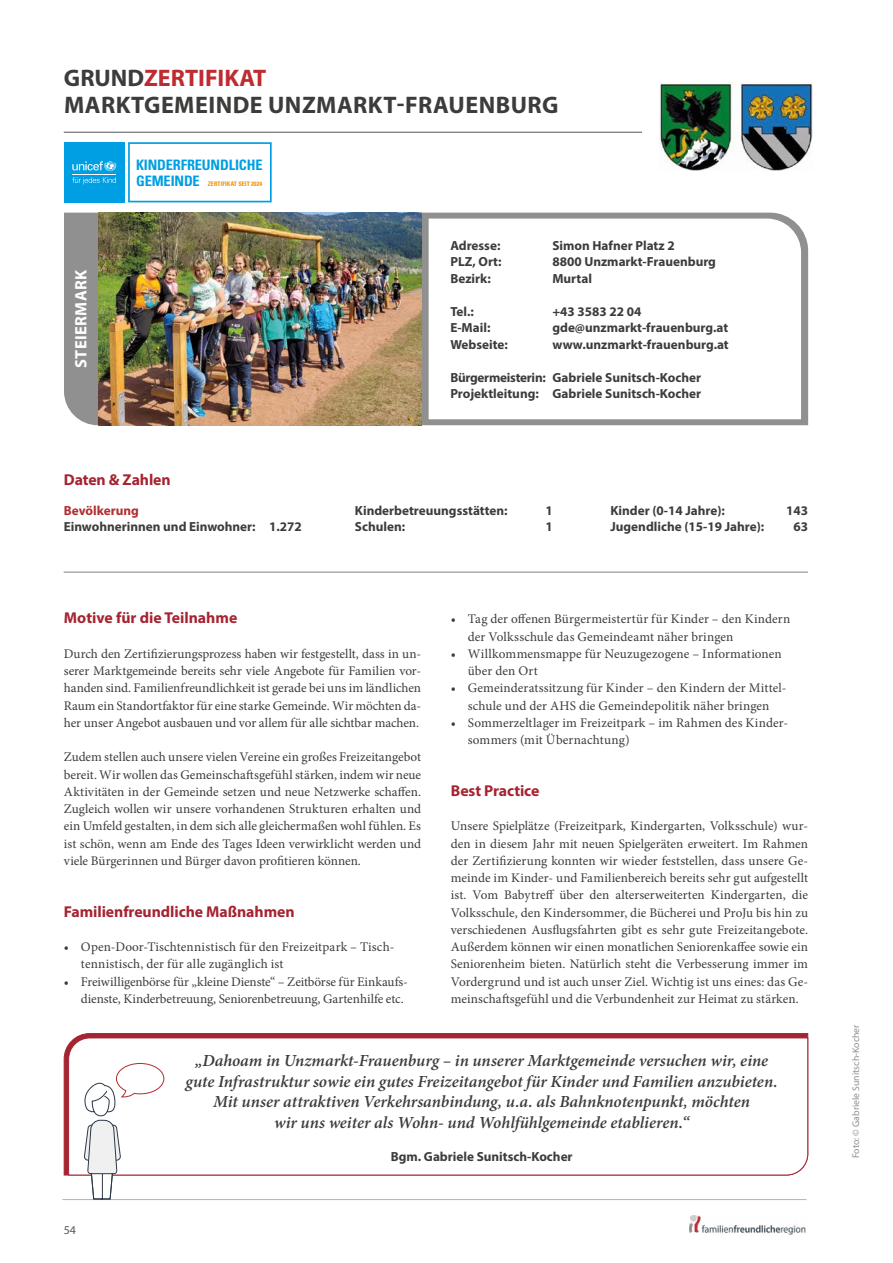
<style>
.page{position:relative;width:893px;height:1263px;background:#fff}
.page>*{position:absolute;margin:0;border:0;box-sizing:border-box;transform-origin:0 0}
.Barrierefrei_Gemeinde_Name_Inhalt{font:700 24px "Myriad Pro";letter-spacing:.02em;color:#3c3c3b}
.Barrierefrei_Überschrift_Seite_H2{font:700 24px "Myriad Pro";color:#be2b31}
.Barrierefrei_Zitat_Bürgermeister{font:italic 600 16.95px/20.7px "Minion Pro";color:#3c3c3b;text-align:center}
.t1{font:700 16.5px "Myriad Pro";letter-spacing:.02em;color:#fff}
.Barrierefrei_H2_GRAU_Bold{font:700 15.75px "Myriad Pro";letter-spacing:-.005em;color:#a52431}
.t2{font:700 condensed 14.4px/16.4px "Univers LT Std";letter-spacing:-.01em;color:#009fe3}
.Barrierefrei_FT_NEU{font:13.2px/17.2px "Minion Pro";letter-spacing:.005em;color:#3c3c3b}
.Barrierefrei_Absatz_Gemeindeseite{font:700 13.2px "Myriad Pro";color:#3c3c3b}
.Barrierefrei_Aufzählung_NEU_Ohne_Bullets{font:700 13.2px/16.5px "Myriad Pro";color:#3c3c3b}
.t3{font:12px "Myriad Pro";color:#575756}
.Fotocredits{font:9.75px "Myriad Pro";color:#909090}
.t4{font:700 condensed 6.3px "Univers LT Std";color:#f39200}
.s1{color:#3c3c3b}
.s2{color:#b02e31}
</style>
<div class="page">
<hr style="left:64px;top:132px;width:638px;height:1px;background:#575756">
<hr style="left:62px;top:1199px;width:744px;height:1px;background:#b3b2b2">
<img style="left:689px;top:1216px;width:117px;height:18px">
<svg style="left:63px;top:1033px;width:745px;height:143px;background:#ab323f"></svg>
<svg style="left:64px;top:213px;width:744px;height:212px;background:#959594"></svg>
<div style="left:642px;top:23px;width:196px;height:182px;background:#fff"></div>
<img style="left:660px;top:82px;width:153px;height:88px">
<svg style="left:429px;top:219px;width:372px;height:200px"></svg>
<img style="left:99px;top:213px;width:322px;height:212px">
<hr style="left:64px;top:572px;width:744px;height:1px;background:#909090">
<div style="left:128px;top:142px;width:144px;height:60px;border:2px solid #009fe3"></div>
<div style="left:64px;top:142px;width:60px;height:60px;background:#009fe3"></div>
<svg style="left:72px;top:161px;width:45px;height:10px"></svg>
<hr style="left:72px;top:174px;width:44px;height:1px;background:#fff">
<svg style="left:72px;top:177px;width:44px;height:7px"></svg>
<svg style="left:68px;top:1037px;width:740px;height:139px"></svg>
<svg style="left:83px;top:1062px;width:82px;height:137px"></svg>
<h2 class="Barrierefrei_Überschrift_Seite_H2" style="left:64px;top:62px;width:204px"><span class="s1">GRUND</span>ZERTIFIKAT</h2>
<p class="Barrierefrei_Gemeinde_Name_Inhalt" style="left:64px;top:89px;width:496px">MARKTGEMEINDE UNZMARKT-FRAUENBURG</p>
<p class="t1" style="left:70px;top:368px;width:99px;rotate:-90deg">STEIERMARK</p>
<p class="t2" style="left:136px;top:156px;width:128px">KINDERFREUNDLICHE<br>GEMEINDE</p>
<p class="t4" style="left:208px;top:180px;width:56px">ZERTIFIKAT SEIT 2024</p>
<p class="Barrierefrei_Absatz_Gemeindeseite" style="left:450px;top:237px;width:52px">Adresse:</p>
<p class="Barrierefrei_Absatz_Gemeindeseite" style="left:552px;top:237px;width:124px">Simon Hafner Platz 2</p>
<p class="Barrierefrei_Absatz_Gemeindeseite" style="left:450px;top:253px;width:53px">PLZ, Ort:</p>
<p class="Barrierefrei_Absatz_Gemeindeseite" style="left:552px;top:253px;width:165px">8800 Unzmarkt-Frauenburg</p>
<p class="Barrierefrei_Absatz_Gemeindeseite" style="left:450px;top:270px;width:42px">Bezirk:</p>
<p class="Barrierefrei_Absatz_Gemeindeseite" style="left:552px;top:270px;width:41px">Murtal</p>
<p class="Barrierefrei_Absatz_Gemeindeseite" style="left:450px;top:303px;width:25px">Tel.:</p>
<p class="Barrierefrei_Absatz_Gemeindeseite" style="left:552px;top:303px;width:91px">+43 3583 22 04</p>
<p class="Barrierefrei_Absatz_Gemeindeseite" style="left:450px;top:319px;width:42px">E-Mail:</p>
<p class="Barrierefrei_Absatz_Gemeindeseite" style="left:552px;top:319px;width:177px">gde@unzmarkt-frauenburg.at</p>
<p class="Barrierefrei_Absatz_Gemeindeseite" style="left:450px;top:336px;width:59px">Webseite:</p>
<p class="Barrierefrei_Absatz_Gemeindeseite" style="left:552px;top:336px;width:178px">www.unzmarkt-frauenburg.at</p>
<p class="Barrierefrei_Absatz_Gemeindeseite" style="left:450px;top:369px;width:252px">Bürgermeisterin: Gabriele Sunitsch-Kocher</p>
<p class="Barrierefrei_Absatz_Gemeindeseite" style="left:450px;top:385px;width:252px">Projektleitung: Gabriele Sunitsch-Kocher</p>
<p class="Barrierefrei_H2_GRAU_Bold" style="left:64px;top:470px;width:108px">Daten &amp; Zahlen</p>
<p class="Barrierefrei_Aufzählung_NEU_Ohne_Bullets" style="left:64px;top:501px;width:240px"><span class="s2">Bevölkerung<br></span>Einwohnerinnen und Einwohner: 1.272</p>
<p class="Barrierefrei_Aufzählung_NEU_Ohne_Bullets" style="left:355px;top:501px;width:154px">Kinderbetreuungsstätten:</p>
<p class="Barrierefrei_Aufzählung_NEU_Ohne_Bullets" style="left:545px;top:501px;width:9px">1</p>
<p class="Barrierefrei_Aufzählung_NEU_Ohne_Bullets" style="left:355px;top:518px;width:52px">Schulen:</p>
<p class="Barrierefrei_Aufzählung_NEU_Ohne_Bullets" style="left:545px;top:518px;width:9px">1</p>
<p class="Barrierefrei_Aufzählung_NEU_Ohne_Bullets" style="left:610px;top:501px;width:116px">Kinder (0-14 Jahre):</p>
<p class="Barrierefrei_Aufzählung_NEU_Ohne_Bullets" style="left:786px;top:501px;width:23px">143</p>
<p class="Barrierefrei_Aufzählung_NEU_Ohne_Bullets" style="left:610px;top:518px;width:155px">Jugendliche (15-19 Jahre):</p>
<p class="Barrierefrei_Aufzählung_NEU_Ohne_Bullets" style="left:793px;top:518px;width:16px">63</p>
<p class="Barrierefrei_H2_GRAU_Bold" style="left:64px;top:608px;width:175px">Motive für die Teilnahme</p>
<p class="Barrierefrei_FT_NEU" style="left:64px;top:645px;width:359px;text-align:justify">Durch den Zertifizierungsprozess haben wir festgestellt, dass in un&shy;serer Marktgemeinde bereits sehr viele Angebote für Familien vor&shy;handen sind. Familienfreundlichkeit ist gerade bei uns im ländlichen Raum ein Standortfaktor für eine starke Gemeinde. Wir möchten da&shy;her unser Angebot ausbauen und vor allem für alle sichtbar machen.</p>
<p class="Barrierefrei_FT_NEU" style="left:64px;top:748px;width:359px;text-align:justify">Zudem stellen auch unsere vielen Vereine ein großes Freizeitangebot bereit. Wir wollen das Gemeinschaftsgefühl stärken, indem wir neue Aktivitäten in der Gemeinde setzen und neue Netzwerke schaffen.<br>Zugleich wollen wir unsere vorhandenen Strukturen erhalten und ein Umfeld gestalten, in dem sich alle gleichermaßen wohl fühlen. Es ist schön, wenn am Ende des Tages Ideen verwirklicht werden und viele Bürgerinnen und Bürger davon profitieren können.</p>
<p class="Barrierefrei_H2_GRAU_Bold" style="left:64px;top:901px;width:232px">Familienfreundliche Maßnahmen</p>
<p class="Barrierefrei_FT_NEU" style="left:81px;top:938px;width:315px;text-indent:-17px">• Open-Door-Tischtennistisch für den Freizeitpark – Tisch&shy;tennistisch, der für alle zugänglich ist</p>
<p class="Barrierefrei_FT_NEU" style="left:81px;top:973px;width:328px;text-indent:-17px">• Freiwilligenbörse für „kleine Dienste“ – Zeitbörse für Einkaufs&shy;dienste, Kinderbetreuung, Seniorenbetreuung, Gartenhilfe etc.</p>
<p class="Barrierefrei_FT_NEU" style="left:468px;top:610px;width:324px;text-indent:-17px">• Tag der offenen Bürgermeistertür für Kinder – den Kindern der Volksschule das Gemeindeamt näher bringen</p>
<p class="Barrierefrei_FT_NEU" style="left:468px;top:645px;width:315px;text-indent:-17px">• Willkommensmappe für Neuzugezogene – Informationen über den Ort</p>
<p class="Barrierefrei_FT_NEU" style="left:451px;top:679px;width:337px;text-align:center">• Gemeinderatssitzung für Kinder – den Kindern der Mittel&shy;schule und der AHS die Gemeindepolitik näher bringen</p>
<p class="Barrierefrei_FT_NEU" style="left:468px;top:714px;width:322px;text-indent:-17px">• Sommerzeltlager im Freizeitpark – im Rahmen des Kinder&shy;sommers (mit Übernachtung)</p>
<p class="Barrierefrei_H2_GRAU_Bold" style="left:451px;top:780px;width:90px">Best Practice</p>
<p class="Barrierefrei_FT_NEU" style="left:451px;top:817px;width:359px;text-align:justify">Unsere Spielplätze (Freizeitpark, Kindergarten, Volksschule) wur&shy;den in diesem Jahr mit neuen Spielgeräten erweitert. Im Rahmen der Zertifizierung konnten wir wieder feststellen, dass unsere Ge&shy;meinde im Kinder- und Familienbereich bereits sehr gut aufgestellt ist. Vom Babytreff über den alterserweiterten Kindergarten, die Volksschule, den Kindersommer, die Bücherei und ProJu bis hin zu verschiedenen Ausflugsfahrten gibt es sehr gute Freizeitangebote.<br>Außerdem können wir einen monatlichen Seniorenkaffee sowie ein Seniorenheim bieten. Natürlich steht die Verbesserung immer im Vordergrund und ist auch unser Ziel. Wichtig ist uns eines: das Ge&shy;meinschaftsgefühl und die Verbundenheit zur Heimat zu stärken.</p>
<p class="t3" style="left:64px;top:1222px;width:14px">54</p>
<p class="Barrierefrei_Zitat_Bürgermeister" style="left:186px;top:1050px;width:594px">„Dahoam in Unzmarkt-Frauenburg – in unserer Marktgemeinde versuchen wir, eine gute Infrastruktur sowie ein gutes Freizeitangebot für Kinder und Familien anzubieten.<br>Mit unser attraktiven Verkehrsanbindung, u.a. als Bahnknotenpunkt, möchten<br>wir uns weiter als Wohn- und Wohlfühlgemeinde etablieren.“</p>
<p class="Barrierefrei_Absatz_Gemeindeseite" style="left:391px;top:1148px;width:183px">Bgm. Gabriele Sunitsch-Kocher</p>
<p class="Fotocredits" style="left:850px;top:1158px;width:135px;rotate:-90deg">Foto: © Gabriele Sunitsch-Kocher</p>
</div>
